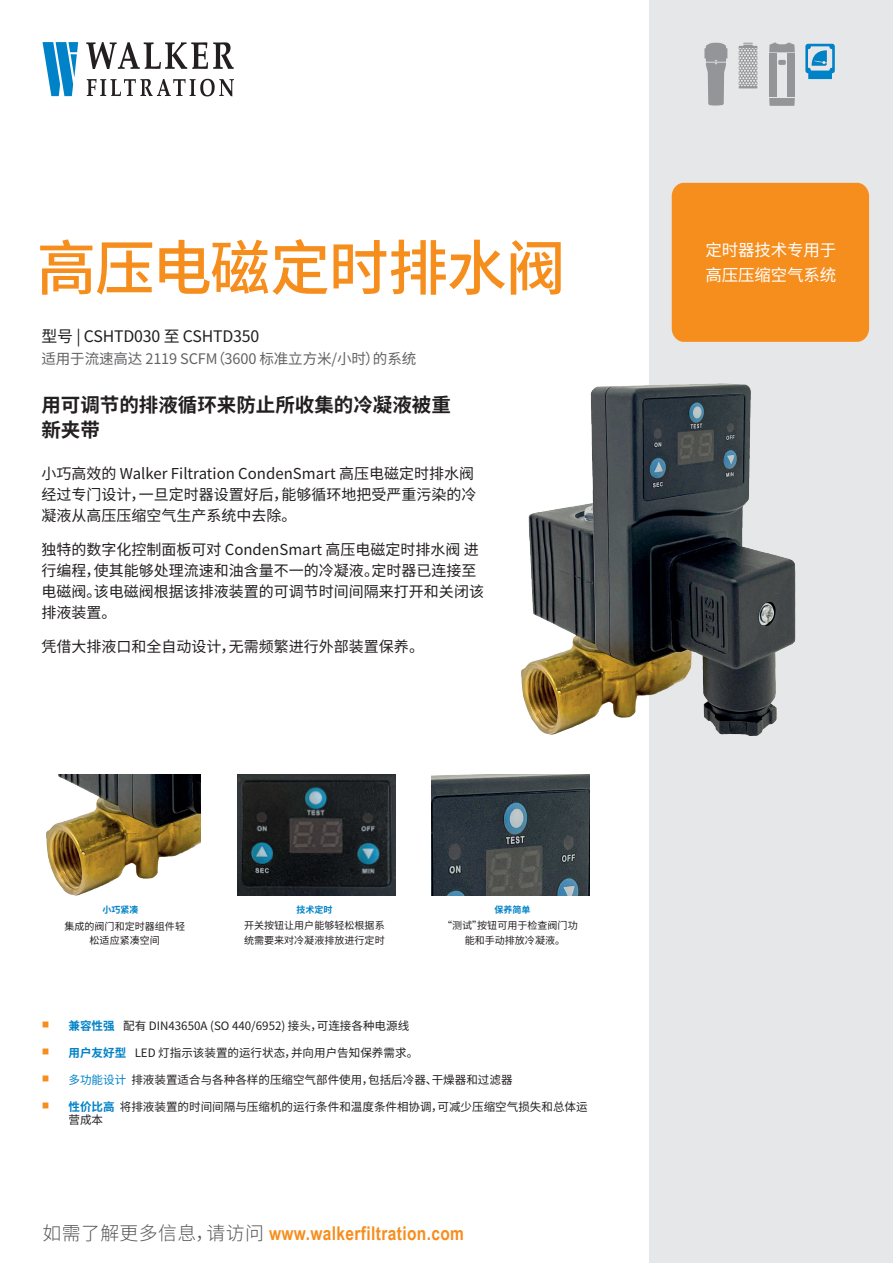
<style>
.page{position:relative;width:893px;height:1263px;background:#fff}
.page>*{position:absolute;margin:0;border:0;box-sizing:border-box;transform-origin:0 0}
.t1{font:500 60px "Noto Sans CJ Ksc";letter-spacing:-.025em;color:#f68e1e}
.t2{font:700 19.5px/24.6px "Noto Sans CJ Ksc";color:#231f20}
.t3{font:700 18.9px "Arial Narrow";letter-spacing:.02em;color:#f68e1e}
.t4{font:16.5px/24.8px "Noto Sans CJ Ksc";letter-spacing:-.01em;color:#fff}
.t5{font:15.9px "Noto Sans CJ Ksc";letter-spacing:-.01em;color:#231f20}
.t6{font:15px/21px "Noto Sans CJ Ksc";color:#231f20}
.t7{font:14.55px "Noto Sans CJ Ksc";letter-spacing:-.01em;color:#636366}
.t8{font:11.55px/14px "Noto Sans CJ Ksc";color:#231f20}
.t9{font:10.05px/14.4px "Noto Sans CJ Ksc";color:#231f20}
.t10{font:700 9px "Noto Sans CJ Ksc";color:#0082c8}
.s1{font-weight:700;color:#0082c8}
.s2{color:#0082c8}
.s3{font-family:"Noto Sans CJ Ksc";font-weight:300;color:#57585a}
</style>
<div class="page">
<div style="left:649px;top:0;width:244px;height:1263px;background:#e6e7e9"></div>
<svg style="left:805px;top:44px;width:30px;height:35px"></svg>
<svg style="left:769px;top:43px;width:26px;height:9px"></svg>
<div style="left:778px;top:60px;width:8px;height:5px;background:#939598;border-radius:2px"></div>
<svg style="left:739px;top:43px;width:18px;height:45px"></svg>
<div style="left:769px;top:53px;width:8px;height:44px;background:#939598"></div>
<svg style="left:769px;top:98px;width:26px;height:8px"></svg>
<div style="left:787px;top:53px;width:8px;height:44px;background:#939598"></div>
<svg style="left:704px;top:42px;width:23px;height:64px"></svg>
<div style="left:672px;top:183px;width:197px;height:159px;background:#f68e1e;border-radius:13px"></div>
<img style="left:431px;top:775px;width:158px;height:121px">
<img style="left:237px;top:775px;width:159px;height:121px">
<svg style="left:43px;top:42px;width:35px;height:54px"></svg>
<svg style="left:86px;top:42px;width:148px;height:27px"></svg>
<svg style="left:87px;top:79px;width:147px;height:17px"></svg>
<img style="left:503px;top:383px;width:293px;height:397px">
<img style="left:46px;top:775px;width:155px;height:121px">
<h1 class="t1" style="left:36px;top:234px;width:531px">高压电磁定时排水阀</h1>
<p class="t5" style="left:41px;top:327px;width:219px">型号 | CSHTD030 至 CSHTD350</p>
<p class="t7" style="left:41px;top:350px;width:376px">适用于流速高达 2119 SCFM（3600 标准立方米/小时）的系统</p>
<h2 class="t2" style="left:41px;top:393px;width:411px">用可调节的排液循环来防止所收集的冷凝液被重新夹带</h2>
<p class="t6" style="left:41px;top:463px;width:436px">小巧高效的 Walker Filtration CondenSmart 高压电磁定时排水阀经过专门设计，一旦定时器设置好后，能够循环地把受严重污染的冷凝液从高压压缩空气生产系统中去除。</p>
<p class="t6" style="left:41px;top:539px;width:444px">独特的数字化控制面板可对 CondenSmart 高压电磁定时排水阀 进行编程，使其能够处理流速和油含量不一的冷凝液。定时器已连接至电磁阀。该电磁阀根据该排液装置的可调节时间间隔来打开和关闭该排液装置。</p>
<p class="t6" style="left:41px;top:636px;width:384px">凭借大排液口和全自动设计，无需频繁进行外部装置保养。</p>
<p class="t10" style="left:103px;top:904px;width:37px">小巧紧凑</p>
<p class="t10" style="left:296px;top:904px;width:37px">技术定时</p>
<p class="t10" style="left:494px;top:904px;width:37px">保养简单</p>
<p class="t9" style="left:64px;top:919px;width:122px;text-align:center">集成的阀门和定时器组件轻松适应紧凑空间</p>
<p class="t9" style="left:244px;top:918px;width:142px">开关按钮让用户能够轻松根据系统需要来对冷凝液排放进行定时</p>
<p class="t9" style="left:465px;top:919px;width:115px;text-indent:-22px">“测试”按钮可用于检查阀门功能和手动排放冷凝液。</p>
<p class="t8" style="left:68px;top:1019px;width:342px"><span class="s1">兼容性强</span> 配有 DIN43650A (SO 440/6952) 接头，可连接各种电源线</p>
<p class="t8" style="left:68px;top:1046px;width:351px"><span class="s1">用户友好型</span> LED 灯指示该装置的运行状态，并向用户告知保养需求。</p>
<p class="t8" style="left:68px;top:1073px;width:446px"><span class="s2">多功能设计</span> 排液装置适合与各种各样的压缩空气部件使用，包括后冷器、干燥器和过滤器</p>
<p class="t8" style="left:68px;top:1099px;width:521px"><span class="s1">性价比高</span>将排液装置的时间间隔与压缩机的运行条件和温度条件相协调，可减少压缩空气损失和总体运营成本</p>
<p class="t3" style="left:43px;top:1219px;width:423px"><span class="s3">如需了解更多信息，请访问</span> www.walkerfiltration.com</p>
<p class="t4" style="left:705px;top:238px;width:132px">定时器技术专用于高压压缩空气系统</p>
</div>
